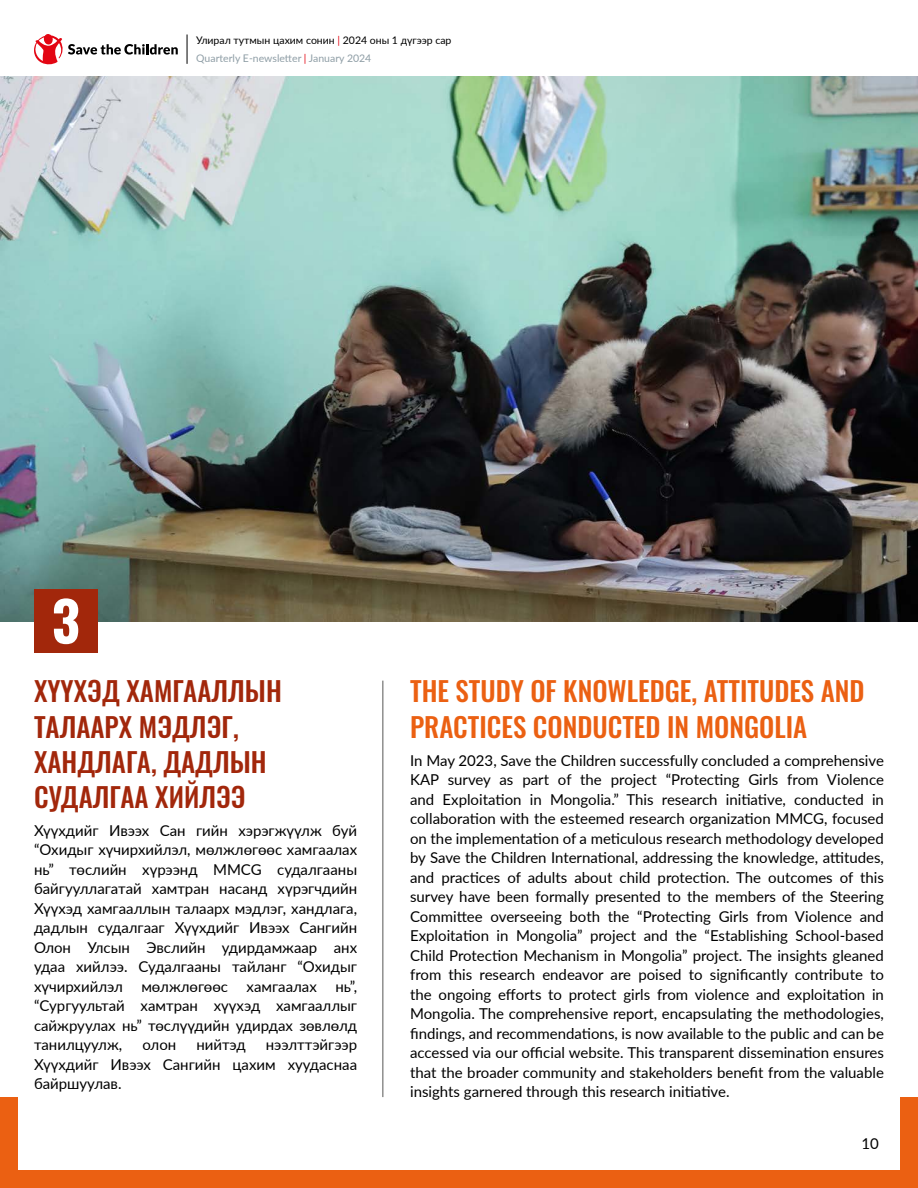
<style>
.page{position:relative;width:918px;height:1188px;background:#fff}
.page>*{position:absolute;margin:0;border:0;box-sizing:border-box;transform-origin:0 0}
.t1{font:700 54.75px "Oswald";color:#fff}
.t2{font:500 27px/35.1px "Oswald";color:#eb6012}
.t3{font:500 27px/35.1px "Oswald";color:#a2270b}
.t4{font:15px/19.5px "Lato";color:#000;text-align:justify}
.t5{font:10.5px/18px "Lato";color:#000}
.s1{color:#e30613}
.s2{color:#8f9ea6}
</style>
<div class="page">
<img style="left:0;top:77px;width:918px;height:544px">
<div style="left:0;top:1171px;width:918px;height:17px;background:#eb6012"></div>
<div style="left:0;top:1097px;width:17px;height:91px;background:#eb6012"></div>
<div style="left:901px;top:1097px;width:17px;height:91px;background:#eb6012"></div>
<div style="left:34px;top:589px;width:64px;height:64px;background:#a2270b"></div>
<svg style="left:34px;top:34px;width:144px;height:31px"></svg>
<svg style="left:187px;top:35px;width:1px;height:29px"></svg>
<hr style="left:383px;top:681px;width:1px;height:416px;background:#575756">
<p class="t5" style="left:196px;top:31px;width:257px">Улирал тутмын цахим сонин <span class="s1">|</span> 2024 оны 1 дүгээр сар<br><span class="s2">Quarterly E-newsletter</span> <span class="s1">|</span> <span class="s2">January 2024</span></p>
<h1 class="t1" style="left:52px;top:572px;width:30px">3</h1>
<h2 class="t3" style="left:34px;top:671px;width:249px">ХҮҮХЭД ХАМГААЛЛЫН<br>ТАЛААРХ МЭДЛЭГ,<br>ХАНДЛАГА, ДАДЛЫН<br>СУДАЛГАА ХИЙЛЭЭ</h2>
<p class="t4" style="left:34px;top:820px;width:325px">Хүүхдийг Ивээх Сан гийн хэрэгжүүлж буй “Охидыг хүчирхийлэл, мөлжлөгөөс хамгаалах нь” төслийн хүрээнд МMCG судалгааны байгууллагатай хамтран насанд хүрэгчдийн Хүүхэд хамгааллын талаарх мэдлэг, хандлага, дадлын судалгааг Хүүхдийг Ивээх Сангийн Олон Улсын Эвслийн удирдамжаар анх удаа хийлээ. Судалгааны тайланг “Охидыг хүчирхийлэл мөлжлөгөөс хамгаалах нь”, “Сургуультай хамтран хүүхэд хамгааллыг сайжруулах нь” төслүүдийн удирдах зөвлөлд танилцуулж,</p>
<p class="t4" style="left:34px;top:1034px;width:325px;text-indent:232px">нээлттэйгээр Хүүхдийг Ивээх Сангийн цахим хуудаснаа байршуулав.</p>
<p class="t4" style="left:142px;top:1034px;width:36px">олон</p>
<p class="t4" style="left:196px;top:1034px;width:51px">нийтэд</p>
<h2 class="t2" style="left:410px;top:671px;width:456px">THE STUDY OF KNOWLEDGE, ATTITUDES AND<br>PRACTICES CONDUCTED IN MONGOLIA</h2>
<p class="t4" style="left:410px;top:750px;width:475px">In May 2023, Save the Children successfully concluded a comprehensive KAP survey as part of the project “Protecting Girls from Violence and Exploitation in Mongolia.” This research initiative, conducted in collaboration with the esteemed research organization MMCG, focused on the implementation of a meticulous research methodology developed by Save the Children International, addressing the knowledge, attitudes, and practices of adults about child protection. The outcomes of this survey have been formally presented to the members of the Steering Committee overseeing both the “Protecting Girls from Violence and Exploitation in Mongolia” project and the “Establishing School-based Child Protection Mechanism in Mongolia” project. The insights gleaned from this research endeavor are poised to significantly contribute to the ongoing efforts to protect girls from violence and exploitation in Mongolia. The comprehensive report, encapsulating the methodologies, findings, and recommendations, is now available to the public and can be accessed via our official website. This transparent dissemination ensures that the broader community and stakeholders benefit from the valuable insights garnered through this research initiative.</p>
<p class="t4" style="left:862px;top:1133px;width:19px">10</p>
</div>
